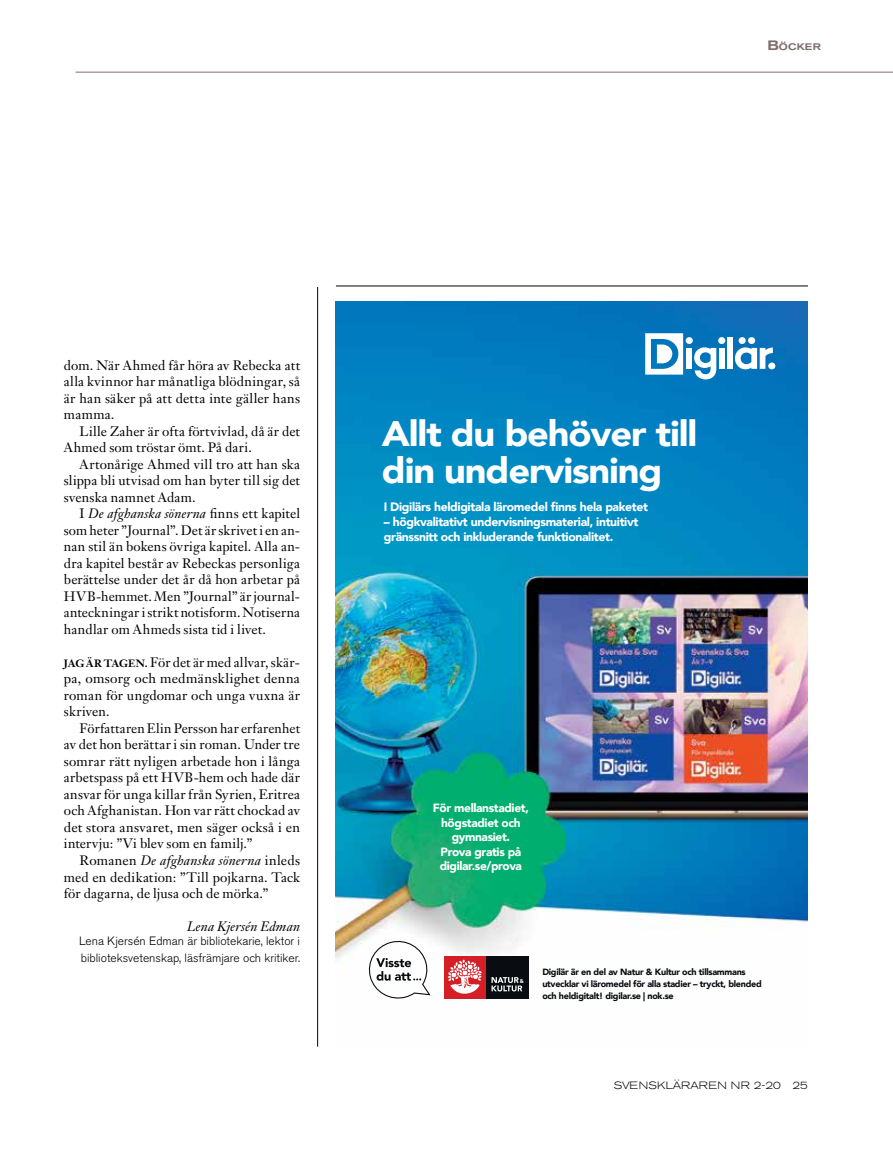
<style>
.page{position:relative;width:893px;height:1149px;background:#fff}
.page>*{position:absolute;margin:0;border:0;box-sizing:border-box;transform-origin:0 0}
.t1{font:900 35.4px/37.2px "Avenir";letter-spacing:-.03em;color:#fff;scale:1.07 1}
.t2{font:13.5px/16.5px "Janson Text";letter-spacing:.01em;color:#000;text-align:justify}
.t3{font:italic 13.5px "Janson Text";letter-spacing:.02em;color:#000}
.t4{font:900 12.15px/14.9px "Avenir";letter-spacing:-.03em;color:#fff}
.t5{font:300 12px/16.5px "Akzidenz Grotesk BE";color:#000}
.t6{font:900 11.85px/14.5px "Avenir";letter-spacing:-.03em;color:#fff;text-align:center}
.t7{font:300 expanded 10.5px "Akzidenz Grotesk BE";color:#000}
.t8{font:500 expanded 9.45px "Akzidenz Grotesk BE";letter-spacing:.02em;color:#7e6f6c}
.t9{font:900 9px/12px "Avenir";letter-spacing:-.03em;color:#090c10}
.s1{font-size:13.5px}
.s2{font-style:italic}
.s3{font-weight:700;font-size:10.5px}
</style>
<div class="page">
<hr style="left:76px;top:72px;width:817px;height:1px;background:#7e6f6c">
<img style="left:336px;top:302px;width:472px;height:697px">
<svg style="left:645px;top:333px;width:38px;height:41px"></svg>
<div style="left:686px;top:348px;width:6px;height:21px;background:#fff"></div>
<div style="left:686px;top:337px;width:7px;height:7px;background:#fff;border-radius:50%"></div>
<div style="left:727px;top:337px;width:6px;height:32px;background:#fff"></div>
<svg style="left:694px;top:347px;width:22px;height:32px"></svg>
<svg style="left:735px;top:347px;width:38px;height:22px"></svg>
<div style="left:739px;top:337px;width:7px;height:7px;background:#fff;border-radius:50%"></div>
<div style="left:748px;top:337px;width:7px;height:7px;background:#fff;border-radius:50%"></div>
<div style="left:719px;top:348px;width:6px;height:21px;background:#fff"></div>
<div style="left:718px;top:337px;width:7px;height:7px;background:#fff;border-radius:50%"></div>
<div style="left:768px;top:362px;width:7px;height:7px;background:#fff;border-radius:50%"></div>
<div style="left:444px;top:955px;width:42px;height:43px;background:#d41f26"></div>
<svg style="left:448px;top:959px;width:34px;height:34px"></svg>
<div style="left:486px;top:955px;width:43px;height:43px;background:#090c10"></div>
<svg style="left:491px;top:977px;width:33px;height:14px"></svg>
<svg style="left:368px;top:939px;width:63px;height:59px"></svg>
<svg style="left:336px;top:302px;width:5px;height:8px"></svg>
<hr style="left:317px;top:287px;width:1px;height:759px;background:#000">
<hr style="left:336px;top:285px;width:472px;height:1px;background:#000">
<p class="t8" style="left:767px;top:42px;width:55px"><span class="s1">B</span>ÖCKER</p>
<p class="t2" style="left:64px;top:356px;width:238px">dom. När Ahmed får höra av Rebecka att alla kvinnor har månatliga blödningar, så är han säker på att detta inte gäller hans mamma.</p>
<p class="t2" style="left:64px;top:422px;width:238px;text-indent:16px">Lille Zaher är ofta förtvivlad, då är det<br>Ahmed som tröstar ömt. På dari.</p>
<p class="t2" style="left:64px;top:455px;width:238px;text-indent:16px">Artonårige Ahmed vill tro att han ska slippa bli utvisad om han byter till sig det svenska namnet Adam.</p>
<p class="t2" style="left:64px;top:505px;width:238px;text-indent:16px">I <span class="s2">De afghanska sönerna</span> finns ett kapitel som heter ”Journal”. Det är skrivet i en an&shy;nan stil än bokens övriga kapitel. Alla an&shy;dra kapitel består av Rebeckas personliga berättelse under det år då hon arbetar på HVB-hemmet. Men ”Journal” är journal&shy;anteckningar i strikt notisform. Notiserna handlar om Ahmeds sista tid i livet.</p>
<p class="t2" style="left:64px;top:653px;width:238px"><span class="s3">JAG ÄR TAGEN.</span> För det är med allvar, skär&shy;pa, omsorg och medmänsklighet denna roman för ungdomar och unga vuxna är skriven.</p>
<p class="t2" style="left:64px;top:719px;width:238px;text-indent:16px">Författaren Elin Persson har erfarenhet av det hon berättar i sin roman. Under tre somrar rätt nyligen arbetade hon i långa arbetspass på ett HVB-hem och hade där ansvar för unga killar från Syrien, Eritrea och Afghanistan. Hon var rätt chockad av det stora ansvaret, men säger också i en intervju: ”Vi blev som en familj.”</p>
<p class="t2" style="left:64px;top:851px;width:238px;text-indent:16px">Romanen <span class="s2">De afghanska sönerna</span> inleds med en dedikation: ”Till pojkarna. Tack för dagarna, de ljusa och de mörka.”</p>
<p class="t3" style="left:187px;top:917px;width:114px">Lena Kjersén Edman</p>
<p class="t5" style="left:79px;top:933px;width:223px">Lena Kjersén Edman är bibliotekarie, lektor i biblioteksvetenskap, läsfrämjare och kritiker.</p>
<h1 class="t1" style="left:382px;top:414px;width:296px">Allt du behöver till din undervisning</h1>
<p class="t4" style="left:384px;top:499px;width:266px">I Digilärs heldigitala läromedel finns hela paketet</p>
<p class="t4" style="left:384px;top:514px;width:256px">– högkvalitativt undervisningsmaterial, intuitivt gränssnitt och inkluderande funktionalitet.</p>
<p class="t6" style="left:433px;top:800px;width:97px">För mellanstadiet, högstadiet och gymnasiet.<br>Prova gratis på digilar.se/prova</p>
<p class="t9" style="left:542px;top:964px;width:221px">Digilär är en del av Natur &amp; Kultur och tillsammans utvecklar vi läromedel för alla stadier – tryckt, blended och heldigitalt! digilar.se | nok.se</p>
<p class="t7" style="left:614px;top:1078px;width:196px">SVENSKLÄRAREN NR 2-20 25</p>
</div>
